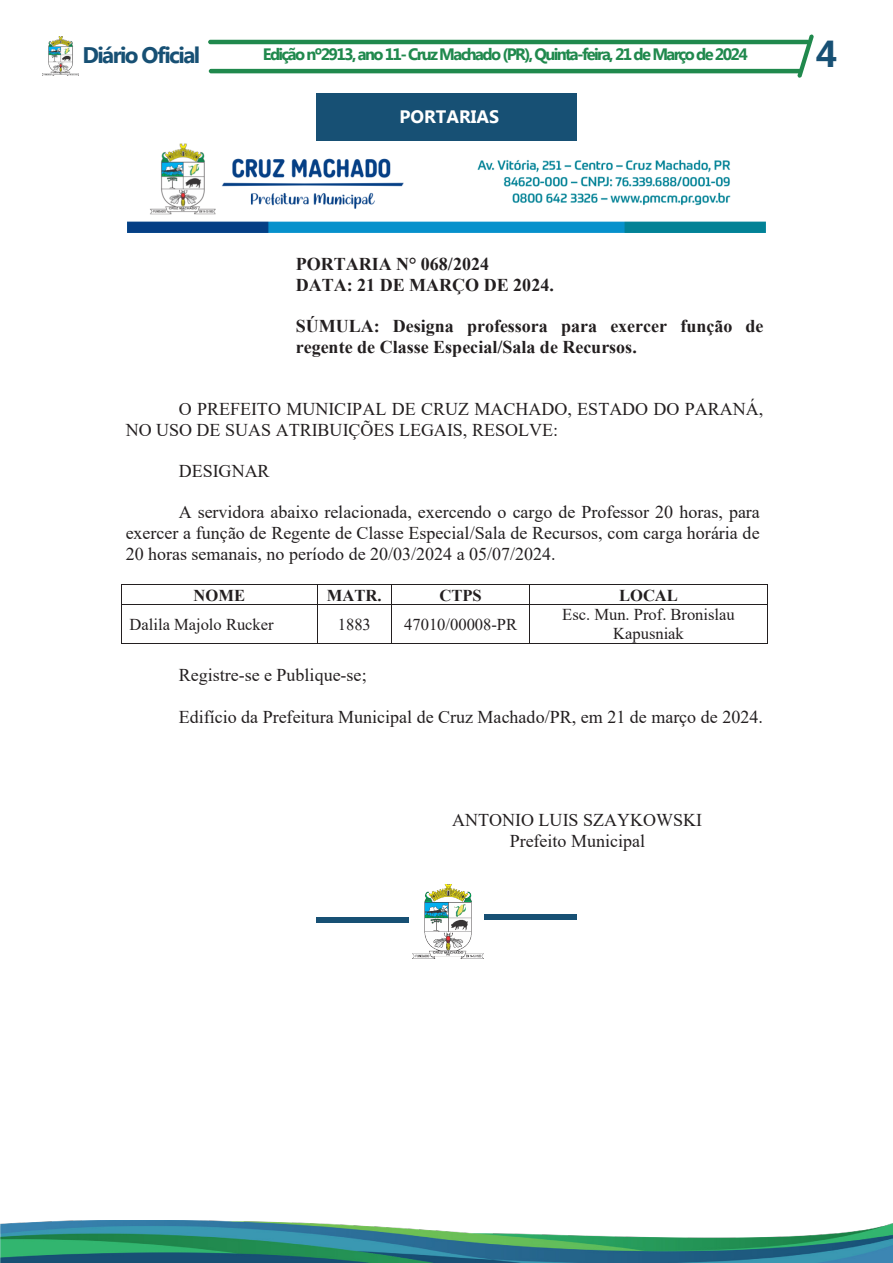
<style>
.page{position:relative;width:893px;height:1263px;background:#fff}
.page>*{position:absolute;margin:0;border:0;box-sizing:border-box;transform-origin:0 0}
.t1{font:700 37.5px "Myanmar Text";color:#175074}
.t2{font:700 22.5px "Myanmar Text";letter-spacing:-.07em;color:#175074}
.t3{font:18px/20.7px "Times New Roman";color:#231f20}
.t4{font:700 18px/20.7px "Times New Roman";color:#231f20}
.t5{font:700 18px "Myanmar Text";color:#fff}
.t6{font:16.5px/18.9px "Times New Roman";color:#231f20;text-align:center}
.t7{font:700 16.5px "Myanmar Text";letter-spacing:-.1em;color:#20894d}
.t8{font:700 16.5px "Times New Roman";letter-spacing:-.005em;color:#231f20}
</style>
<div class="page">
<hr style="left:208px;top:40px;width:602px;height:4px;background:#20894d;border-radius:2px">
<hr style="left:209px;top:69px;width:593px;height:4px;background:#20894d;border-radius:2px">
<img style="left:43px;top:37px;width:36px;height:38px">
<svg style="left:797px;top:34px;width:17px;height:44px"></svg>
<img style="left:0;top:1220px;width:893px;height:43px">
<svg style="left:316px;top:917px;width:93px;height:5px"></svg>
<img style="left:413px;top:884px;width:70px;height:74px">
<svg style="left:484px;top:914px;width:93px;height:5px"></svg>
<div style="left:316px;top:93px;width:261px;height:48px;background:#175074"></div>
<img style="left:128px;top:143px;width:638px;height:89px">
<hr style="left:122px;top:584px;width:195px;height:1px;background:#231f20">
<hr style="left:317px;top:584px;width:74px;height:1px;background:#231f20">
<hr style="left:392px;top:584px;width:137px;height:1px;background:#231f20">
<hr style="left:530px;top:584px;width:237px;height:1px;background:#231f20">
<svg style="left:121px;top:584px;width:1px;height:21px"></svg>
<hr style="left:122px;top:604px;width:195px;height:1px;background:#231f20">
<svg style="left:317px;top:585px;width:1px;height:19px"></svg>
<hr style="left:317px;top:604px;width:74px;height:1px;background:#231f20">
<svg style="left:391px;top:584px;width:1px;height:21px"></svg>
<hr style="left:392px;top:604px;width:137px;height:1px;background:#231f20">
<svg style="left:529px;top:584px;width:1px;height:21px"></svg>
<hr style="left:530px;top:604px;width:237px;height:1px;background:#231f20">
<svg style="left:767px;top:584px;width:1px;height:21px"></svg>
<hr style="left:121px;top:605px;width:1px;height:38px;background:#231f20">
<hr style="left:122px;top:643px;width:195px;height:1px;background:#231f20">
<hr style="left:317px;top:605px;width:1px;height:38px;background:#231f20">
<hr style="left:317px;top:643px;width:74px;height:1px;background:#231f20">
<hr style="left:391px;top:605px;width:1px;height:38px;background:#231f20">
<hr style="left:392px;top:643px;width:137px;height:1px;background:#231f20">
<hr style="left:529px;top:605px;width:1px;height:38px;background:#231f20">
<hr style="left:530px;top:643px;width:237px;height:1px;background:#231f20">
<hr style="left:767px;top:605px;width:1px;height:38px;background:#231f20">
<p class="t2" style="left:82px;top:42px;width:119px">Diário Oficial</p>
<p class="t7" style="left:263px;top:45px;width:487px">Edição nº2913, ano 11- Cruz Machado (PR), Quinta-feira, 21 de Março de 2024</p>
<p class="t1" style="left:816px;top:32px;width:23px">4</p>
<p class="t5" style="left:399px;top:106px;width:101px">PORTARIAS</p>
<p class="t4" style="left:296px;top:253px;width:259px">PORTARIA N° 068/2024<br>DATA: 21 DE MARÇO DE 2024.</p>
<p class="t4" style="left:296px;top:315px;width:469px">SÚMULA: Designa professora para exercer função de regente de Classe Especial/Sala de Recursos.</p>
<p class="t3" style="left:126px;top:398px;width:639px;text-indent:53px">O PREFEITO MUNICIPAL DE CRUZ MACHADO, ESTADO DO PARANÁ,<br>NO USO DE SUAS ATRIBUIÇÕES LEGAIS, RESOLVE:</p>
<p class="t3" style="left:179px;top:460px;width:92px">DESIGNAR</p>
<p class="t3" style="left:126px;top:501px;width:636px;text-align:justify;text-indent:53px">A servidora abaixo relacionada, exercendo o cargo de Professor 20 horas, para exercer a função de Regente de Classe Especial/Sala de Recursos, com carga horária de 20 horas semanais, no período de 20/03/2024 a 05/07/2024.</p>
<p class="t8" style="left:194px;top:583px;width:53px">NOME</p>
<p class="t8" style="left:327px;top:583px;width:56px">MATR.</p>
<p class="t8" style="left:439px;top:583px;width:44px">CTPS</p>
<p class="t8" style="left:619px;top:583px;width:60px">LOCAL</p>
<p class="t6" style="left:130px;top:614px;width:145px">Dalila Majolo Rucker</p>
<p class="t6" style="left:338px;top:614px;width:35px">1883</p>
<p class="t6" style="left:404px;top:614px;width:114px">47010/00008-PR</p>
<p class="t6" style="left:562px;top:605px;width:174px">Esc. Mun. Prof. Bronislau<br>Kapusniak</p>
<p class="t3" style="left:179px;top:664px;width:189px">Registre-se e Publique-se;</p>
<p class="t3" style="left:179px;top:706px;width:586px">Edifício da Prefeitura Municipal de Cruz Machado/PR, em 21 de março de 2024.</p>
<p class="t3" style="left:452px;top:809px;width:251px;text-align:center">ANTONIO LUIS SZAYKOWSKI<br>Prefeito Municipal</p>
</div>
